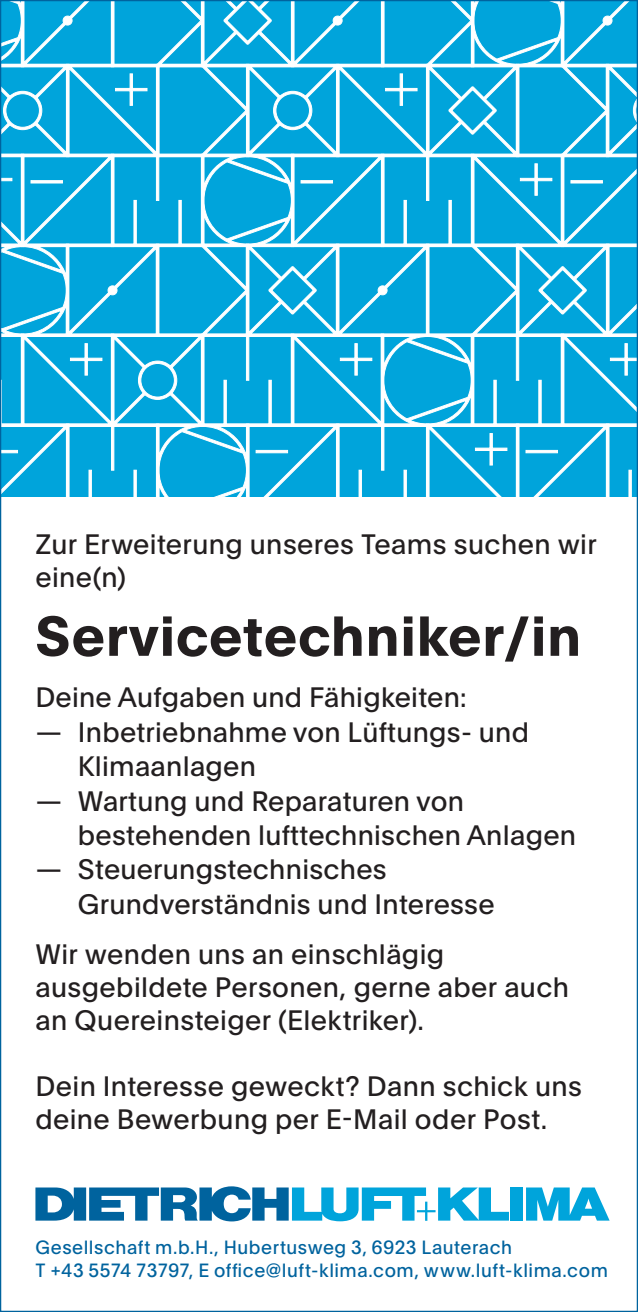
<style>
.page{position:relative;width:638px;height:1312px;background:#fff}
.page>*{position:absolute;margin:0;border:0;box-sizing:border-box;transform-origin:0 0}
.t1{font:700 55px "Plain";letter-spacing:.02em;color:#231f20}
.t2{font:27.5px/33px "Plain";letter-spacing:.01em;color:#231f20}
.t3{font:18.75px/22.5px "Plain";letter-spacing:.03em;color:#00639e}
</style>
<div class="page">
<svg style="left:2px;top:2px;width:634px;height:494px;background:#27b1e0"></svg>
<svg style="left:526px;top:1187px;width:83px;height:33px"></svg>
<svg style="left:35px;top:1186px;width:474px;height:35px"></svg>
<div style="left:510px;top:1187px;width:13px;height:33px;background:#00a4db"></div>
<p class="t2" style="left:35px;top:526px;width:563px">Zur Erweiterung unseres Teams suchen wir eine(n)</p>
<h1 class="t1" style="left:35px;top:604px;width:547px">Servicetechniker/in</h1>
<p class="t2" style="left:35px;top:679px;width:433px">Deine Aufgaben und Fähigkeiten:</p>
<p class="t2" style="left:78px;top:713px;width:452px;line-height:34.5px;text-indent:-43px">— Inbetriebnahme von Lüftungs- und<br>Klimaanlagen</p>
<p class="t2" style="left:78px;top:782px;width:499px;line-height:34.5px;text-indent:-43px">— Wartung und Reparaturen von bestehenden lufttechnischen Anlagen</p>
<p class="t2" style="left:78px;top:850px;width:418px;line-height:34.5px;text-indent:-43px">— Steuerungstechnisches<br>Grundverständnis und Interesse</p>
<p class="t2" style="left:35px;top:936px;width:535px">Wir wenden uns an einschlägig ausgebildete Personen, gerne aber auch an Quereinsteiger (Elektriker).</p>
<p class="t2" style="left:35px;top:1068px;width:548px">Dein Interesse geweckt? Dann schick uns deine Bewerbung per E-Mail oder Post.</p>
<p class="t3" style="left:35px;top:1234px;width:574px">Gesellschaft m.b.H., Hubertusweg 3, 6923 Lauterach<br>T +43 5574 73797, E office@luft-klima.com, www.luft-klima.com</p>
</div>
